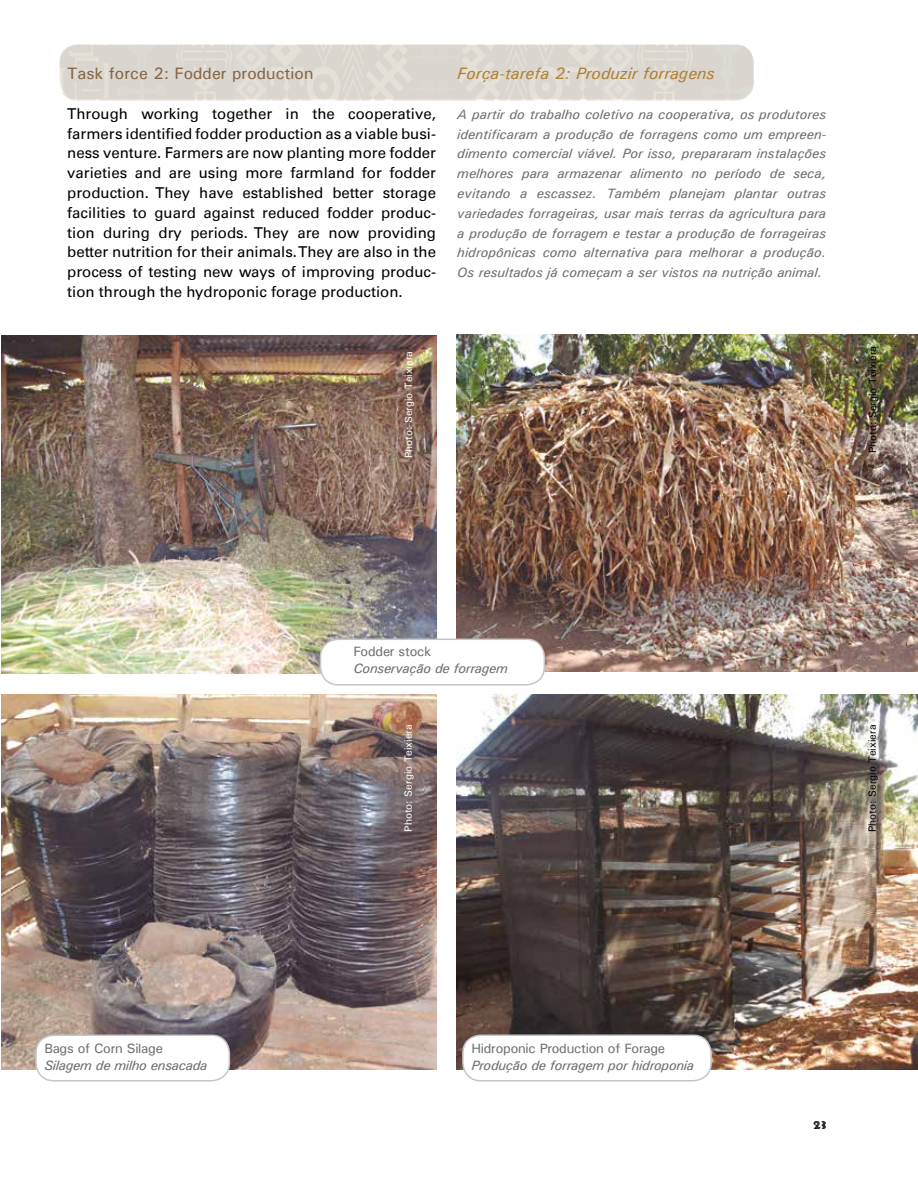
<style>
.page{position:relative;width:918px;height:1188px;background:#fff}
.page>*{position:absolute;margin:0;border:0;box-sizing:border-box;transform-origin:0 0}
.t1{font:italic 500 16.5px "Univers";color:#af8236}
.t2{font:500 16.5px "Univers";color:#826544}
.t3{font:15px/19.8px "Univers LT";color:#000;text-align:justify}
.t4{font:italic 500 13.5px/19.8px "Univers";letter-spacing:-.02em;color:#706f6f;text-align:justify}
.t5{font:500 13.5px "Univers";letter-spacing:-.02em;color:#706f6f}
.t6{font:500 10.5px "Univers";color:#fff}
.t7{font:500 10.5px "Univers";color:#000}
.t8{font:10.5px "African";color:#000}
</style>
<div class="page">
<img style="left:59px;top:44px;width:695px;height:57px">
<div style="left:60px;top:45px;width:694px;height:54px;background:#dad6ce;border-radius:18px"></div>
<img style="left:1px;top:336px;width:435px;height:337px">
<img style="left:456px;top:334px;width:462px;height:338px">
<img style="left:1px;top:694px;width:435px;height:375px">
<img style="left:456px;top:694px;width:462px;height:375px">
<div style="left:320px;top:639px;width:224px;height:46px;background:#fff;border-radius:18px"></div>
<div style="left:320px;top:639px;width:225px;height:47px;border:2px solid #c6c6c6;border-radius:18px"></div>
<div style="left:36px;top:1035px;width:193px;height:46px;background:#fff;border-radius:18px"></div>
<div style="left:35px;top:1035px;width:195px;height:47px;border:2px solid #c6c6c6;border-radius:18px"></div>
<div style="left:463px;top:1035px;width:248px;height:46px;background:#fff;border-radius:18px"></div>
<div style="left:462px;top:1035px;width:250px;height:47px;border:2px solid #c6c6c6;border-radius:18px"></div>
<p class="t2" style="left:67px;top:63px;width:248px">Task force 2: Fodder production</p>
<p class="t3" style="left:67px;top:104px;width:370px">Through working together in the cooperative, farmers identified fodder production as a viable busi&shy;ness venture. Farmers are now planting more fodder varieties and are using more farmland for fodder production. They have established better storage facilities to guard against reduced fodder produc&shy;tion during dry periods. They are now providing better nutrition for their animals. They are also in the process of testing new ways of improving produc&shy;tion through the hydroponic forage production.</p>
<p class="t6" style="left:402px;top:458px;width:109px;rotate:-90deg">Photo: Sergio Teixiera</p>
<p class="t1" style="left:457px;top:63px;width:259px">Força-tarefa 2: Produzir forragens</p>
<p class="t4" style="left:457px;top:104px;width:370px">A partir do trabalho coletivo na cooperativa, os produtores identificaram a produção de forragens como um empreen&shy;dimento comercial viável. Por isso, prepararam instalações melhores para armazenar alimento no período de seca, evitando a escassez. Também planejam plantar outras variedades forrageiras, usar mais terras da agricultura para a produção de forragem e testar a produção de forrageiras hidropônicas como alternativa para melhorar a produção.<br>Os resultados já começam a ser vistos na nutrição animal.</p>
<p class="t7" style="left:866px;top:453px;width:109px;rotate:-90deg">Photo: Sergio Teixiera</p>
<p class="t5" style="left:353px;top:643px;width:79px">Fodder stock</p>
<p class="t4" style="left:353px;top:658px;width:156px">Conservação de forragem</p>
<p class="t6" style="left:401px;top:832px;width:109px;rotate:-90deg">Photo: Sergio Teixiera</p>
<p class="t7" style="left:865px;top:832px;width:109px;rotate:-90deg">Photo: Sergio Teixiera</p>
<p class="t5" style="left:44px;top:1040px;width:120px">Bags of Corn Silage</p>
<p class="t4" style="left:44px;top:1055px;width:164px">Silagem de milho ensacada</p>
<p class="t5" style="left:471px;top:1040px;width:195px">Hidroponic Production of Forage</p>
<p class="t4" style="left:471px;top:1055px;width:224px">Produção de forragem por hidroponia</p>
<p class="t8" style="left:814px;top:1120px;width:14px">23</p>
</div>
